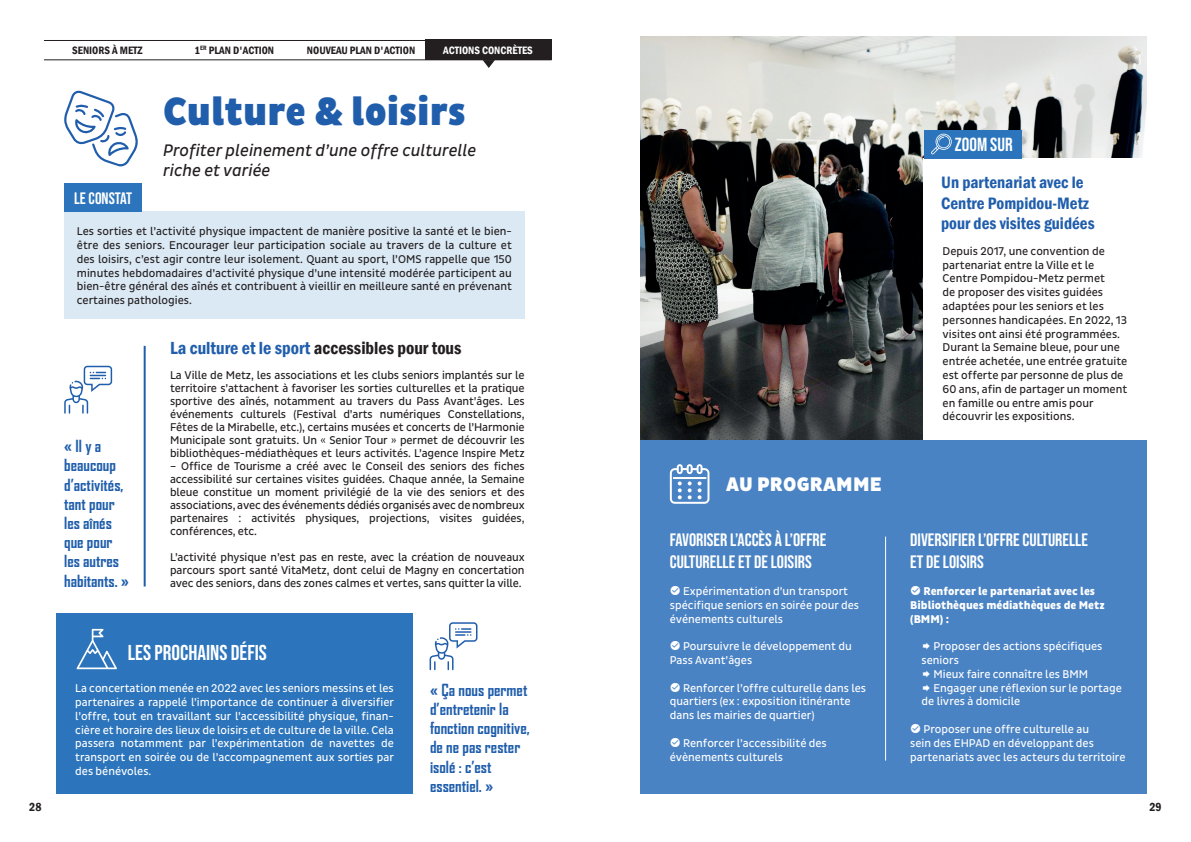
<style>
.page{position:relative;width:1191px;height:842px;background:#fff}
.page>*{position:absolute;margin:0;border:0;box-sizing:border-box;transform-origin:0 0}
.t1{font:900 40.3px "Pluto Sans Cond";color:#205eac}
.t2{font:21.5px "Bebas Neue";color:#fff}
.t3{font:900 20px "Pluto Sans Cond";letter-spacing:.015em;color:#fff}
.t4{font:19px "Bebas Neue";color:#fff}
.t5{font:18px/21.6px "Bebas Neue";color:#fff}
.t6{font:600 condensed 18px "Franklin Gothic";color:#231f20}
.t7{font:600 condensed 17px/20.4px "Franklin Gothic";color:#205eac}
.t8{font:italic 17px/20.4px "Pluto Sans Cond";color:#231f20}
.t9{font:16.6px "Bebas Neue";color:#fff}
.t10{font:700 16px/19.2px "Agency FB";color:#205eac}
.t11{font:600 condensed 12px "Franklin Gothic";color:#231f20}
.t12{font:11.5px/13.8px "Pluto Sans Cond";color:#231f20;text-align:justify}
.t13{font:11.5px/13.8px "Pluto Sans Cond";color:#fff}
.t14{font:800 11.5px/13.8px "Pluto Sans Cond";color:#fff}
.t15{font:600 condensed 11px "Franklin Gothic";color:#231f20}
.t16{font:600 condensed 11px "Franklin Gothic";color:#fff}
.s1{color:#205eac}
</style>
<div class="page">
<div style="left:56px;top:613px;width:357px;height:181px;background:#2c74bb"></div>
<div style="left:64px;top:211px;width:460px;height:108px;background:#dbe9f5"></div>
<div style="left:64px;top:183px;width:78px;height:28px;background:#2c74bb"></div>
<hr style="left:144px;top:346px;width:2px;height:240px;background:#205eac">
<svg style="left:64px;top:366px;width:48px;height:48px"></svg>
<svg style="left:429px;top:622px;width:48px;height:48px"></svg>
<svg style="left:77px;top:629px;width:40px;height:40px"></svg>
<div style="left:640px;top:440px;width:507px;height:354px;background:#4a83c4"></div>
<img style="left:640px;top:37px;width:506px;height:403px">
<svg style="left:670px;top:464px;width:39px;height:40px"></svg>
<hr style="left:885px;top:537px;width:1px;height:223px;background:#fff">
<div style="left:923px;top:158px;width:224px;height:282px;background:#fff"></div>
<div style="left:924px;top:130px;width:97px;height:28px;background:#2c74bb"></div>
<svg style="left:931px;top:134px;width:20px;height:20px"></svg>
<svg style="left:64px;top:90px;width:74px;height:76px"></svg>
<hr style="left:44px;top:40px;width:507px;height:1px;background:#231f20">
<hr style="left:44px;top:60px;width:507px;height:1px;background:#231f20">
<svg style="left:483px;top:60px;width:12px;height:8px"></svg>
<div style="left:424px;top:40px;width:127px;height:20px;background:#231f20"></div>
<p class="t15" style="left:72px;top:43px;width:72px">SENIORS À METZ</p>
<p class="t15" style="left:195px;top:43px;width:81px">1<sup>ER</sup> PLAN D'ACTION</p>
<p class="t15" style="left:307px;top:43px;width:110px">NOUVEAU PLAN D'ACTION</p>
<p class="t16" style="left:443px;top:43px;width:91px">ACTIONS CONCRÈTES</p>
<h1 class="t1" style="left:163px;top:88px;width:304px">Culture &amp; loisirs</h1>
<h3 class="t8" style="left:163px;top:140px;width:315px">Profiter pleinement d’une offre culturelle riche et variée</h3>
<h3 class="t9" style="left:74px;top:188px;width:59px">LE CONSTAT</h3>
<p class="t12" style="left:77px;top:225px;width:436px">Les sorties et l’activité physique impactent de manière positive la santé et le bien&shy;être des seniors. Encourager leur participation sociale au travers de la culture et des loisirs, c’est agir contre leur isolement. Quant au sport, l’OMS rappelle que 150 minutes hebdomadaires d’activité physique d’une intensité modérée participent au bien-être général des aînés et contribuent à vieillir en meilleure santé en prévenant certaines pathologies.</p>
<h3 class="t10" style="left:64px;top:436px;width:66px">« Il y a beaucoup d’activités, tant pour les aînés que pour les autres habitants. »</h3>
<h3 class="t6" style="left:170px;top:336px;width:293px"><span class="s1">La culture et le sport</span> accessibles pour tous</h3>
<p class="t12" style="left:170px;top:369px;width:356px;line-height:13px">La Ville de Metz, les associations et les clubs seniors implantés sur le territoire s’attachent à favoriser les sorties culturelles et la pratique sportive des aînés, notamment au travers du Pass Avant’âges. Les événements culturels (Festival d’arts numériques Constellations, Fêtes de la Mirabelle, etc.), certains musées et concerts de l’Harmonie Municipale sont gratuits. Un « Senior Tour » permet de découvrir les bibliothèques-médiathèques et leurs activités. L’agence Inspire Metz</p>
<p class="t12" style="left:170px;top:460px;width:356px;line-height:13px">– Office de Tourisme a créé avec le Conseil des seniors des fiches accessibilité sur certaines visites guidées. Chaque année, la Semaine bleue constitue un moment privilégié de la vie des seniors et des associations, avec des événements dédiés organisés avec de nombreux partenaires : activités physiques, projections, visites guidées, conférences, etc.</p>
<p class="t12" style="left:170px;top:550px;width:356px;line-height:13px">L’activité physique n’est pas en reste, avec la création de nouveaux parcours sport santé VitaMetz, dont celui de Magny en concertation avec des seniors, dans des zones calmes et vertes, sans quitter la ville.</p>
<h2 class="t2" style="left:128px;top:640px;width:141px">LES PROCHAINS DÉFIS</h2>
<p class="t13" style="left:75px;top:682px;width:320px;text-align:justify">La concertation menée en 2022 avec les seniors messins et les partenaires a rappelé l’importance de continuer à diversifier l’offre, tout en travaillant sur l’accessibilité physique, finan&shy;cière et horaire des lieux de loisirs et de culture de la ville. Cela passera notamment par l’expérimentation de navettes de transport en soirée ou de l’accompagnement aux sorties par des bénévoles.</p>
<h3 class="t10" style="left:430px;top:680px;width:101px">« Ça nous permet d’entretenir la fonction cognitive, de ne pas rester isolé : c’est essentiel. »</h3>
<h3 class="t3" style="left:726px;top:473px;width:157px">AU PROGRAMME</h3>
<h3 class="t5" style="left:670px;top:529px;width:158px">FAVORISER L’ACCÈS À L’OFFRE<br>CULTURELLE ET DE LOISIRS</h3>
<p class="t13" style="left:670px;top:584px;width:191px">● Expérimentation d’un transport spécifique seniors en soirée pour des événements culturels</p>
<p class="t13" style="left:670px;top:639px;width:183px">● Poursuivre le développement du<br>Pass Avant’âges</p>
<p class="t13" style="left:670px;top:681px;width:198px">● Renforcer l’offre culturelle dans les quartiers (ex : exposition itinérante dans les mairies de quartier)</p>
<p class="t13" style="left:670px;top:736px;width:158px">● Renforcer l’accessibilité des évènements culturels</p>
<h3 class="t4" style="left:955px;top:134px;width:59px">ZOOM SUR</h3>
<h3 class="t7" style="left:941px;top:172px;width:155px">Un partenariat avec le<br>Centre Pompidou-Metz pour des visites guidées</h3>
<p class="t12" style="left:942px;top:244px;width:186px;text-align:left">Depuis 2017, une convention de partenariat entre la Ville et le<br>Centre Pompidou-Metz permet<br>de proposer des visites guidées adaptées pour les seniors et les personnes handicapées. En 2022, 13 visites ont ainsi été programmées.<br>Durant la Semaine bleue, pour une entrée achetée, une entrée gratuite est offerte par personne de plus de<br>60 ans, afin de partager un moment en famille ou entre amis pour découvrir les expositions.</p>
<h3 class="t5" style="left:910px;top:529px;width:179px">DIVERSIFIER L’OFFRE CULTURELLE<br>ET DE LOISIRS</h3>
<p class="t14" style="left:910px;top:584px;width:196px">● Renforcer le partenariat avec les<br>Bibliothèques médiathèques de Metz (BMM) :</p>
<p class="t13" style="left:921px;top:639px;width:182px;text-indent:12px">Proposer des actions spécifiques seniors</p>
<p class="t13" style="left:933px;top:667px;width:156px">Mieux faire connaître les BMM</p>
<p class="t13" style="left:933px;top:681px;width:190px">Engager une réflexion sur le portage</p>
<p class="t13" style="left:921px;top:695px;width:100px">de livres à domicile</p>
<p class="t13" style="left:910px;top:722px;width:217px">● Proposer une offre culturelle au<br>sein des EHPAD en développant des partenariats avec les acteurs du territoire</p>
<p class="t11" style="left:29px;top:799px;width:14px">28</p>
<p class="t11" style="left:1149px;top:799px;width:14px">29</p>
</div>
